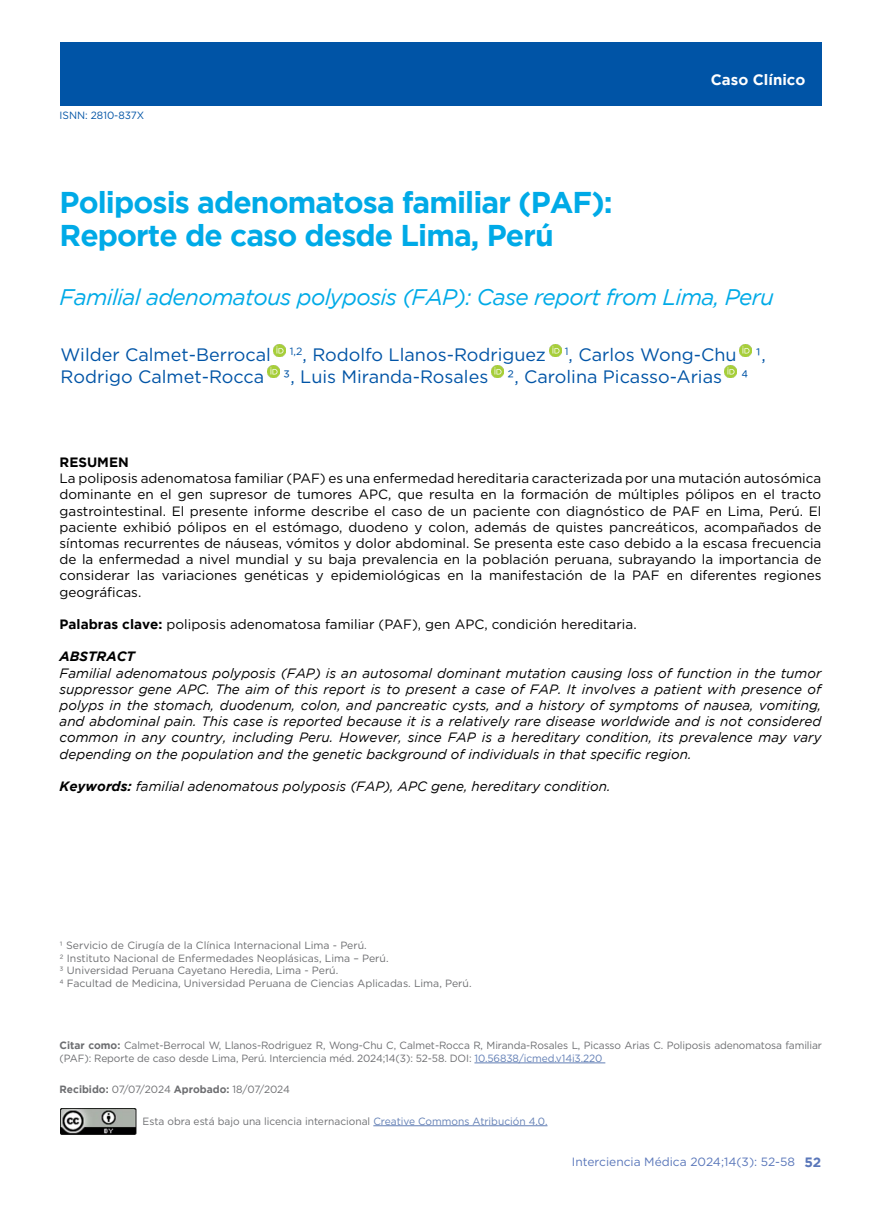
<style>
.page{position:relative;width:881px;height:1212px;background:#fff}
.page>*{position:absolute;margin:0;border:0;box-sizing:border-box;transform-origin:0 0}
.t1{font:700 30px/33px "Gotham";letter-spacing:-.03em;color:#00aae7}
.t2{font:italic 22.5px "Gotham";letter-spacing:-.03em;color:#00aae7}
.t3{font:18px/21.6px "Gotham";color:#0054a6}
.t4{font:700 15px "Gotham";color:#fff}
.t5{font:13.5px/16.2px "Gotham";color:#000;text-align:justify}
.t6{font:italic 13.5px/16.2px "Gotham";color:#000;text-align:justify}
.t7{font:italic 700 13.5px "Gotham";color:#000}
.t8{font:700 13.5px "Gotham";color:#000}
.t9{font:700 13.5px "Gotham";color:#5a77ba}
.t10{font:12px "Gotham";color:#5a77ba}
.t11{font:10.5px/12.6px "Gotham";color:#6d6e71}
.t12{font:10.5px "Gotham";color:#0054a6}
.s1{font-weight:700}
.s2{color:#627fb5}
</style>
<div class="page">
<div style="left:60px;top:42px;width:761px;height:64px;background:#0054a6"></div>
<hr style="left:474px;top:1062px;width:131px;height:1px;background:#627fb5">
<img style="left:60px;top:1108px;width:77px;height:27px">
<hr style="left:373px;top:1125px;width:174px;height:1px;background:#627fb5">
<svg style="left:273px;top:344px;width:12px;height:12px"></svg>
<svg style="left:549px;top:344px;width:12px;height:12px"></svg>
<svg style="left:739px;top:344px;width:12px;height:12px"></svg>
<svg style="left:267px;top:366px;width:12px;height:12px"></svg>
<svg style="left:491px;top:366px;width:12px;height:12px"></svg>
<svg style="left:724px;top:366px;width:12px;height:12px"></svg>
<p class="t12" style="left:60px;top:109px;width:86px">ISNN: 2810-837X</p>
<p class="t4" style="left:710px;top:71px;width:96px">Caso Clínico</p>
<h1 class="t1" style="left:60px;top:185px;width:554px">Poliposis adenomatosa familiar (PAF):<br>Reporte de caso desde Lima, Perú</h1>
<h2 class="t2" style="left:60px;top:284px;width:715px">Familial adenomatous polyposis (FAP): Case report from Lima, Peru</h2>
<h3 class="t3" style="left:61px;top:343px;width:212px">Wilder Calmet-Berrocal</h3>
<h3 class="t3" style="left:290px;top:343px;width:257px"><sup>1,2</sup>, Rodolfo Llanos-Rodriguez</h3>
<h3 class="t3" style="left:61px;top:343px;width:706px;text-indent:504px"><sup>1</sup>, Carlos Wong-Chu 1,<br>Rodrigo Calmet-Rocca 3, Luis Miranda-Rosales 2, Carolina Picasso-Arias 4</h3>
<p class="t8" style="left:60px;top:454px;width:71px">RESUMEN</p>
<p class="t5" style="left:60px;top:470px;width:763px">La poliposis adenomatosa familiar (PAF) es una enfermedad hereditaria caracterizada por una mutación autosómica dominante en el gen supresor de tumores APC, que resulta en la formación de múltiples pólipos en el tracto gastrointestinal. El presente informe describe el caso de un paciente con diagnóstico de PAF en Lima, Perú. El paciente exhibió pólipos en el estómago, duodeno y colon, además de quistes pancreáticos, acompañados de síntomas recurrentes de náuseas, vómitos y dolor abdominal. Se presenta este caso debido a la escasa frecuencia de la enfermedad a nivel mundial y su baja prevalencia en la población peruana, subrayando la importancia de considerar las variaciones genéticas y epidemiológicas en la manifestación de la PAF en diferentes regiones geográficas.</p>
<p class="t5" style="left:60px;top:616px;width:578px"><span class="s1">Palabras clave:</span> poliposis adenomatosa familiar (PAF), gen APC, condición hereditaria.</p>
<p class="t7" style="left:60px;top:649px;width:77px">ABSTRACT</p>
<p class="t6" style="left:60px;top:665px;width:763px">Familial adenomatous polyposis (FAP) is an autosomal dominant mutation causing loss of function in the tumor suppressor gene APC. The aim of this report is to present a case of FAP. It involves a patient with presence of polyps in the stomach, duodenum, colon, and pancreatic cysts, and a history of symptoms of nausea, vomiting, and abdominal pain. This case is reported because it is a relatively rare disease worldwide and is not considered common in any country, including Peru. However, since FAP is a hereditary condition, its prevalence may vary depending on the population and the genetic background of individuals in that specific region.</p>
<p class="t6" style="left:60px;top:778px;width:552px"><span class="s1">Keywords:</span> familial adenomatous polyposis (FAP), APC gene, hereditary condition.</p>
<p class="t11" style="left:60px;top:939px;width:413px">1 Servicio de Cirugía de la Clínica Internacional Lima - Perú.<br>2 Instituto Nacional de Enfermedades Neoplásicas, Lima – Perú.<br>3 Universidad Peruana Cayetano Heredia, Lima - Perú.<br>4 Facultad de Medicina, Universidad Peruana de Ciencias Aplicadas. Lima, Perú.</p>
<p class="t11" style="left:60px;top:1039px;width:763px"><span class="s1">Citar como:</span> Calmet-Berrocal W, Llanos-Rodriguez R, Wong-Chu C, Calmet-Rocca R, Miranda-Rosales L, Picasso Arias C. Poliposis adenomatosa familiar (PAF): Reporte de caso desde Lima, Perú. Interciencia méd. 2024;14(3): 52-58. DOI: <span class="s2">10.56838/icmed.v14i3.220</span></p>
<p class="t11" style="left:60px;top:1083px;width:232px"><span class="s1">Recibido:</span> 07/07/2024 <span class="s1">Aprobado:</span> 18/07/2024</p>
<p class="t11" style="left:142px;top:1114px;width:406px">Esta obra está bajo una licencia internacional <span class="s2">Creative Commons Atribución 4.0.</span></p>
<p class="t10" style="left:571px;top:1154px;width:224px">Interciencia Médica 2024;14(3): 52-58</p>
<p class="t9" style="left:804px;top:1154px;width:18px">52</p>
</div>
